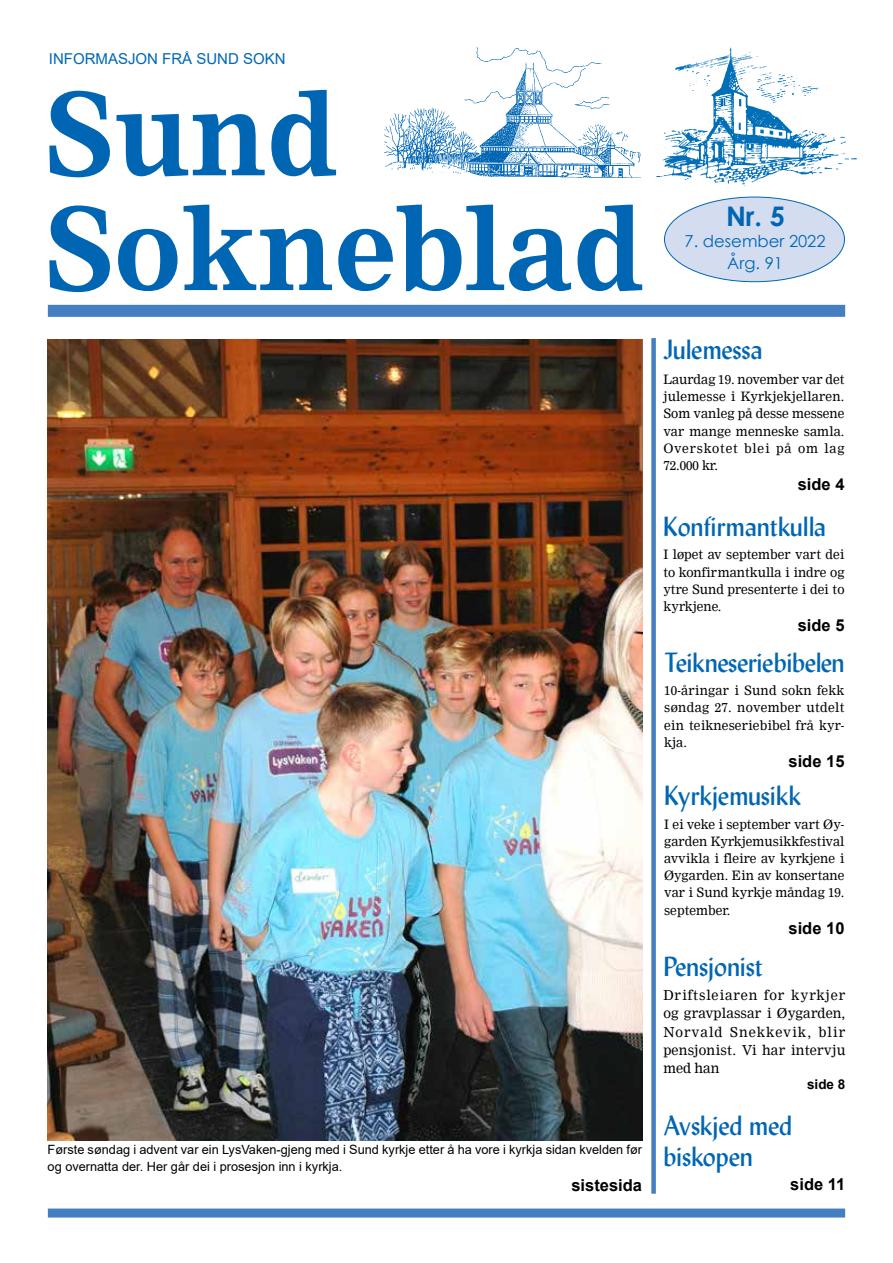
<style>
.page{position:relative;width:893px;height:1263px;background:#fff}
.page>*{position:absolute;margin:0;border:0;box-sizing:border-box;transform-origin:0 0}
.t1{font:700 111.75px/114.8px "Nimrod";color:#0066b3}
.t2{font:27px/31.5px "Lydian";color:#0066b3}
.t3{font:700 27px "Century Gothic";color:#0066b3}
.t4{font:700 16.5px "Arial";color:#000}
.t5{font:16.5px "Century Gothic";color:#0066b3}
.t6{font:15px "Arial";color:#0066b3}
.t7{font:13.5px/18.3px "Nimrod";letter-spacing:.015em;color:#000;text-align:justify}
.t8{font:700 13.5px "Arial";color:#000}
.t9{font:12.75px/17.2px "Nimrod";color:#000;text-align:justify}
.t10{font:12.75px/17.2px "Arial";color:#000}
</style>
<div class="page">
<div style="left:664px;top:197px;width:180px;height:85px;background:#d4dcf0;border-radius:50%"></div>
<img style="left:384px;top:47px;width:258px;height:131px">
<div style="left:48px;top:305px;width:797px;height:12px;background:#447fc1"></div>
<img style="left:657px;top:48px;width:200px;height:138px">
<div style="left:48px;top:1208px;width:797px;height:9px;background:#447fc1"></div>
<div style="left:651px;top:338px;width:5px;height:856px;background:#447fc1"></div>
<img style="left:48px;top:339px;width:594px;height:801px">
<p class="t6" style="left:49px;top:48px;width:238px">INFORMASJON FRÅ SUND SOKN</p>
<h1 class="t1" style="left:43px;top:77px;width:602px">Sund<br>Sokneblad</h1>
<p class="t10" style="left:48px;top:1141px;width:596px">Første søndag i advent var ein LysVaken-gjeng med i Sund kyrkje etter å ha vore i kyrkja sidan kvelden før og overnatta der. Her går dei i prosesjon inn i kyrkja.</p>
<p class="t4" style="left:571px;top:1174px;width:72px">sistesida</p>
<h2 class="t3" style="left:726px;top:196px;width:60px">Nr. 5</h2>
<p class="t5" style="left:685px;top:230px;width:142px">7. desember 2022</p>
<p class="t5" style="left:727px;top:252px;width:57px">Årg. 91</p>
<h2 class="t2" style="left:663px;top:334px;width:101px">Julemessa</h2>
<p class="t9" style="left:663px;top:371px;width:183px">Laurdag 19. november var det julemesse i Kyrkjekjellaren.<br>Som vanleg på desse messene var mange menneske samla.<br>Overskotet blei på om lag 72.000 kr.</p>
<p class="t4" style="left:798px;top:472px;width:48px">side 4</p>
<h2 class="t2" style="left:663px;top:511px;width:164px">Konfirmantkulla</h2>
<p class="t9" style="left:663px;top:546px;width:183px">I løpet av september vart dei to konfirmantkulla i indre og ytre Sund presenterte i dei to kyrkjene.</p>
<p class="t4" style="left:798px;top:613px;width:48px">side 5</p>
<h2 class="t2" style="left:664px;top:647px;width:182px">Teikneseriebibelen</h2>
<p class="t9" style="left:664px;top:682px;width:182px">10-åringar i Sund sokn fekk søndag 27. november utdelt ein teikneseriebibel frå kyr&shy;kja.</p>
<p class="t4" style="left:788px;top:749px;width:57px">side 15</p>
<h2 class="t2" style="left:664px;top:780px;width:138px">Kyrkjemusikk</h2>
<p class="t9" style="left:664px;top:815px;width:182px">I ei veke i september vart Øy&shy;garden Kyrkjemusikkfestival avvikla i fleire av kyrkjene i Øygarden. Ein av konsertane var i Sund kyrkje måndag 19. september.</p>
<p class="t4" style="left:788px;top:917px;width:57px">side 10</p>
<h2 class="t2" style="left:664px;top:951px;width:101px">Pensjonist</h2>
<p class="t7" style="left:663px;top:986px;width:184px">Driftsleiaren for kyrkjer og gravplassar i Øygarden, Norvald Snekkevik, blir pensjonist. Vi har intervju med han</p>
<p class="t8" style="left:807px;top:1075px;width:40px">side 8</p>
<h2 class="t2" style="left:663px;top:1110px;width:130px">Avskjed med biskopen</h2>
<p class="t4" style="left:790px;top:1173px;width:57px">side 11</p>
</div>
